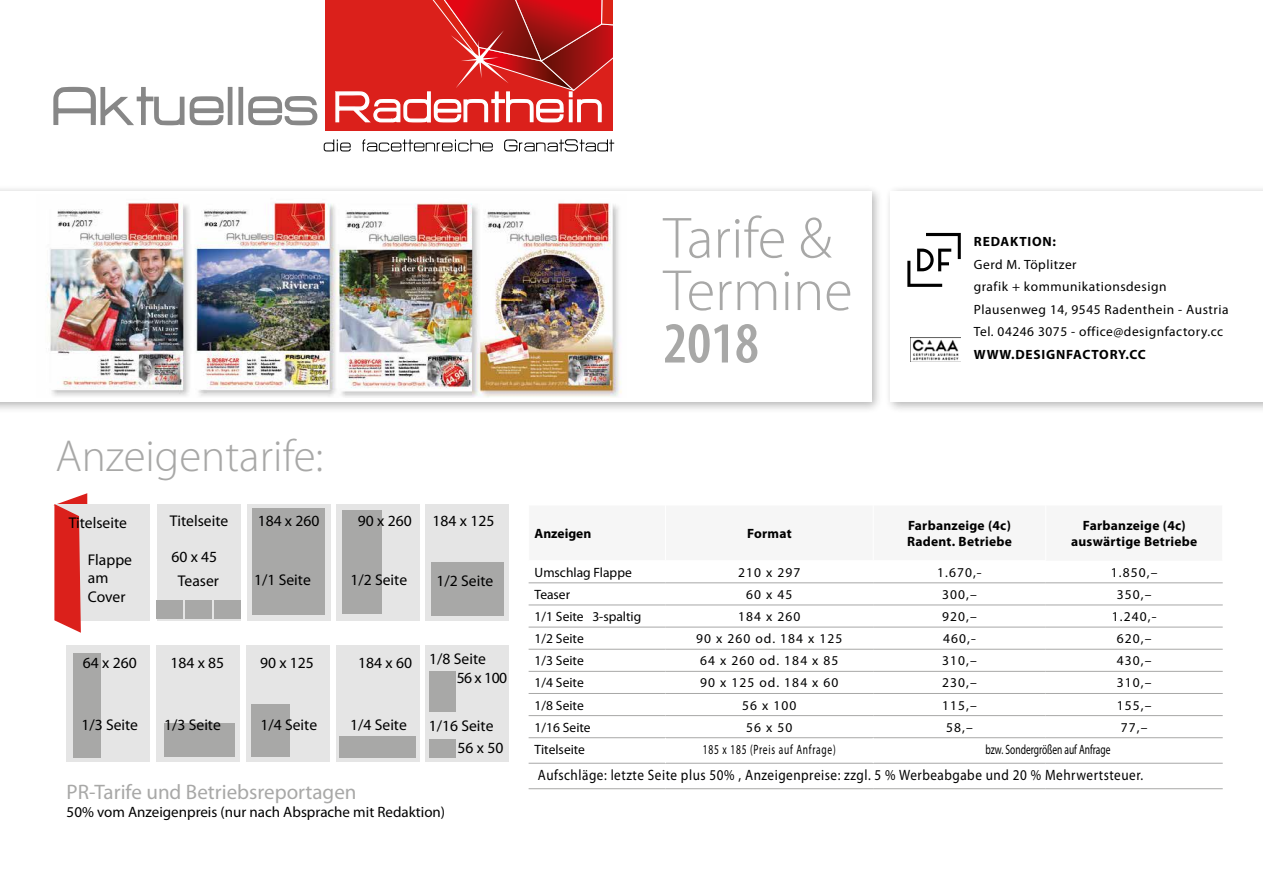
<style>
.page{position:relative;width:1263px;height:893px;background:#fff}
.page>*{position:absolute;margin:0;border:0;box-sizing:border-box;transform-origin:0 0}
.t1{font:300 58.5px/52.5px "Myriad Pro";color:#a8a8a7}
.t2{font:600 condensed 58.5px "Myriad Pro";color:#a8a8a7}
.t3{font:300 45px "Myriad Pro";color:#a8a8a7}
.t4{font:21px "Myriad Pro";color:#a8a8a7}
.t5{font:15.6px/18.8px "Myriad Pro";color:#000}
.t6{font:15px "Myriad Pro";letter-spacing:.04em;color:#000;scale:.88 1}
.t7{font:15px "Myriad Pro";color:#000}
.t8{font:13.5px/22.5px "Myriad Pro";letter-spacing:.04em;color:#000}
.t9{font:700 13.5px/16.2px "Myriad Pro";letter-spacing:.02em;color:#000}
.t10{font:13.5px "Myriad Pro";letter-spacing:.08em;color:#000}
.t11{font:13.5px "Myriad Pro";color:#000}
.t12{font:700 13.5px "Myriad Pro";letter-spacing:.06em;color:#000}
.t13{font:13.5px "Myriad Pro";color:#000;scale:.7 1}
.t14{font:13.5px "Myriad Pro";letter-spacing:.08em;color:#000;scale:.7 1}
</style>
<div class="page">
<div style="left:247px;top:504px;width:84px;height:116px;background:#e5e5e5"></div>
<div style="left:55px;top:504px;width:94px;height:116px;background:#e5e5e5"></div>
<div style="left:336px;top:646px;width:83px;height:116px;background:#e5e5e5"></div>
<div style="left:425px;top:646px;width:84px;height:116px;background:#e5e5e5"></div>
<div style="left:336px;top:504px;width:83px;height:116px;background:#e5e5e5"></div>
<div style="left:67px;top:646px;width:83px;height:116px;background:#e5e5e5"></div>
<div style="left:425px;top:504px;width:84px;height:116px;background:#e5e5e5"></div>
<div style="left:253px;top:509px;width:72px;height:106px;background:#a8a8a7"></div>
<div style="left:157px;top:504px;width:83px;height:116px;background:#e5e5e5"></div>
<svg style="left:53px;top:493px;width:34px;height:140px"></svg>
<div style="left:431px;top:562px;width:73px;height:54px;background:#a8a8a7"></div>
<div style="left:342px;top:510px;width:40px;height:104px;background:#a8a8a7"></div>
<div style="left:156px;top:646px;width:84px;height:116px;background:#e5e5e5"></div>
<div style="left:246px;top:646px;width:84px;height:116px;background:#e5e5e5"></div>
<div style="left:339px;top:736px;width:77px;height:21px;background:#a8a8a7"></div>
<div style="left:429px;top:672px;width:27px;height:40px;background:#a8a8a7"></div>
<div style="left:429px;top:739px;width:27px;height:18px;background:#a8a8a7"></div>
<div style="left:157px;top:601px;width:26px;height:18px;background:#a8a8a7"></div>
<div style="left:185px;top:601px;width:27px;height:18px;background:#a8a8a7"></div>
<div style="left:214px;top:601px;width:26px;height:18px;background:#a8a8a7"></div>
<div style="left:74px;top:653px;width:27px;height:104px;background:#a8a8a7"></div>
<hr style="left:529px;top:583px;width:136px;height:1px;background:#a8a8a7">
<hr style="left:873px;top:583px;width:173px;height:1px;background:#a8a8a7">
<hr style="left:529px;top:605px;width:136px;height:1px;background:#a8a8a7">
<hr style="left:873px;top:605px;width:173px;height:1px;background:#a8a8a7">
<hr style="left:529px;top:627px;width:136px;height:1px;background:#a8a8a7">
<hr style="left:873px;top:627px;width:173px;height:1px;background:#a8a8a7">
<hr style="left:529px;top:649px;width:136px;height:1px;background:#a8a8a7">
<hr style="left:873px;top:649px;width:173px;height:1px;background:#a8a8a7">
<hr style="left:529px;top:671px;width:136px;height:1px;background:#a8a8a7">
<hr style="left:873px;top:671px;width:173px;height:1px;background:#a8a8a7">
<hr style="left:529px;top:693px;width:136px;height:1px;background:#a8a8a7">
<hr style="left:873px;top:693px;width:173px;height:1px;background:#a8a8a7">
<hr style="left:529px;top:715px;width:136px;height:1px;background:#a8a8a7">
<hr style="left:873px;top:715px;width:173px;height:1px;background:#a8a8a7">
<hr style="left:529px;top:737px;width:136px;height:1px;background:#a8a8a7">
<hr style="left:873px;top:737px;width:173px;height:1px;background:#a8a8a7">
<hr style="left:529px;top:763px;width:136px;height:1px;background:#a8a8a7">
<hr style="left:873px;top:763px;width:173px;height:1px;background:#a8a8a7">
<hr style="left:1046px;top:763px;width:177px;height:1px;background:#a8a8a7">
<hr style="left:529px;top:788px;width:136px;height:1px;background:#a8a8a7">
<hr style="left:665px;top:788px;width:208px;height:1px;background:#a8a8a7">
<hr style="left:873px;top:788px;width:173px;height:1px;background:#a8a8a7">
<hr style="left:1046px;top:788px;width:177px;height:1px;background:#a8a8a7">
<hr style="left:665px;top:583px;width:208px;height:1px;background:#a8a8a7">
<hr style="left:665px;top:605px;width:208px;height:1px;background:#a8a8a7">
<hr style="left:665px;top:627px;width:208px;height:1px;background:#a8a8a7">
<hr style="left:665px;top:649px;width:208px;height:1px;background:#a8a8a7">
<hr style="left:665px;top:671px;width:208px;height:1px;background:#a8a8a7">
<hr style="left:665px;top:693px;width:208px;height:1px;background:#a8a8a7">
<hr style="left:665px;top:715px;width:208px;height:1px;background:#a8a8a7">
<hr style="left:665px;top:737px;width:208px;height:1px;background:#a8a8a7">
<hr style="left:665px;top:763px;width:208px;height:1px;background:#a8a8a7">
<hr style="left:1046px;top:583px;width:177px;height:1px;background:#a8a8a7">
<hr style="left:1046px;top:605px;width:177px;height:1px;background:#a8a8a7">
<hr style="left:1046px;top:627px;width:177px;height:1px;background:#a8a8a7">
<hr style="left:1046px;top:649px;width:177px;height:1px;background:#a8a8a7">
<hr style="left:1046px;top:671px;width:177px;height:1px;background:#a8a8a7">
<hr style="left:1046px;top:693px;width:177px;height:1px;background:#a8a8a7">
<hr style="left:1046px;top:715px;width:177px;height:1px;background:#a8a8a7">
<hr style="left:1046px;top:737px;width:177px;height:1px;background:#a8a8a7">
<div style="left:0;top:185px;width:884px;height:229px;background:#000;opacity:.3"></div>
<div style="left:0;top:191px;width:871px;height:210px;background:#fff"></div>
<svg style="left:324px;top:0;width:290px;height:152px"></svg>
<svg style="left:53px;top:86px;width:265px;height:40px"></svg>
<div style="left:251px;top:704px;width:38px;height:53px;background:#a8a8a7"></div>
<div style="left:164px;top:723px;width:71px;height:34px;background:#a8a8a7"></div>
<div style="left:885px;top:185px;width:378px;height:229px;background:#000;opacity:.3"></div>
<div style="left:891px;top:191px;width:372px;height:210px;background:#fff"></div>
<img style="left:912px;top:339px;width:47px;height:22px">
<img style="left:46px;top:202px;width:576px;height:196px">
<svg style="left:907px;top:233px;width:54px;height:54px"></svg>
<h1 class="t1" style="left:663px;top:213px;width:191px">Tarife &amp;<br>Termine</h1>
<h1 class="t2" style="left:663px;top:307px;width:97px">2018</h1>
<p class="t12" style="left:974px;top:234px;width:84px">Redaktion:</p>
<p class="t8" style="left:974px;top:253px;width:256px">Gerd M. Töplitzer<br>grafik + kommunikationsdesign Plausenweg 14, 9545 Radenthein - Austria Tel. 04246 3075 - office@designfactory.cc</p>
<p class="t12" style="left:974px;top:347px;width:173px">www.designfactory.cc</p>
<h2 class="t3" style="left:55px;top:431px;width:269px">Anzeigentarife:</h2>
<p class="t5" style="left:69px;top:513px;width:60px">Titelseite</p>
<p class="t5" style="left:170px;top:512px;width:60px">Titelseite</p>
<p class="t5" style="left:88px;top:550px;width:46px">Flappe am<br>Cover</p>
<p class="t5" style="left:171px;top:548px;width:47px">60 x 45</p>
<p class="t5" style="left:178px;top:572px;width:43px">Teaser</p>
<p class="t5" style="left:258px;top:512px;width:63px">184 x 260</p>
<p class="t5" style="left:358px;top:512px;width:55px">90 x 260</p>
<p class="t5" style="left:433px;top:512px;width:63px">184 x 125</p>
<p class="t5" style="left:254px;top:570px;width:58px">1/1 Seite</p>
<p class="t5" style="left:350px;top:571px;width:58px">1/2 Seite</p>
<p class="t5" style="left:437px;top:572px;width:58px">1/2 Seite</p>
<p class="t5" style="left:83px;top:654px;width:55px">64 x 260</p>
<p class="t5" style="left:81px;top:716px;width:58px">1/3 Seite</p>
<p class="t5" style="left:170px;top:654px;width:55px">184 x 85</p>
<p class="t5" style="left:260px;top:653px;width:55px">90 x 125</p>
<p class="t5" style="left:358px;top:653px;width:55px">184 x 60</p>
<p class="t5" style="left:429px;top:650px;width:58px">1/8 Seite</p>
<p class="t5" style="left:457px;top:669px;width:52px">56 x 100</p>
<p class="t5" style="left:164px;top:716px;width:58px">1/3 Seite</p>
<p class="t5" style="left:260px;top:716px;width:58px">1/4 Seite</p>
<p class="t5" style="left:350px;top:716px;width:58px">1/4 Seite</p>
<p class="t5" style="left:429px;top:716px;width:66px">1/16 Seite</p>
<p class="t5" style="left:458px;top:739px;width:47px">56 x 50</p>
<h3 class="t4" style="left:67px;top:780px;width:291px">PR-Tarife und Betriebsreportagen</h3>
<p class="t7" style="left:67px;top:803px;width:380px">50% vom Anzeigenpreis (nur nach Absprache mit Redaktion)</p>
<p class="t9" style="left:535px;top:525px;width:58px">Anzeigen</p>
<p class="t9" style="left:747px;top:525px;width:46px">Format</p>
<p class="t9" style="left:907px;top:517px;width:106px">Farbanzeige (4c)<br>Radent. Betriebe</p>
<p class="t9" style="left:1071px;top:517px;width:128px;text-align:center">Farbanzeige (4c) auswärtige Betriebe</p>
<p class="t11" style="left:535px;top:565px;width:99px">Umschlag Flappe</p>
<p class="t8" style="left:738px;top:561px;width:64px">210 x 297</p>
<p class="t8" style="left:937px;top:561px;width:46px">1.670,–</p>
<p class="t8" style="left:1111px;top:561px;width:48px">1.850,–</p>
<p class="t8" style="left:535px;top:583px;width:37px">Teaser</p>
<p class="t8" style="left:746px;top:583px;width:48px">60 x 45</p>
<p class="t8" style="left:942px;top:583px;width:36px">300,–</p>
<p class="t8" style="left:1117px;top:583px;width:36px">350,–</p>
<p class="t11" style="left:535px;top:609px;width:108px">1/1 Seite 3-spaltig</p>
<p class="t8" style="left:738px;top:606px;width:64px">184 x 260</p>
<p class="t8" style="left:942px;top:606px;width:36px">920,–</p>
<p class="t8" style="left:1112px;top:606px;width:46px">1.240,–</p>
<p class="t8" style="left:535px;top:628px;width:51px">1/2 Seite</p>
<p class="t10" style="left:696px;top:631px;width:148px">90 x 260 od. 184 x 125</p>
<p class="t8" style="left:943px;top:628px;width:34px">460,–</p>
<p class="t8" style="left:1117px;top:628px;width:36px">620,–</p>
<p class="t8" style="left:535px;top:650px;width:51px">1/3 Seite</p>
<p class="t10" style="left:700px;top:653px;width:140px">64 x 260 od. 184 x 85</p>
<p class="t8" style="left:942px;top:650px;width:36px">310,–</p>
<p class="t8" style="left:1117px;top:650px;width:36px">430,–</p>
<p class="t8" style="left:535px;top:672px;width:51px">1/4 Seite</p>
<p class="t10" style="left:700px;top:676px;width:140px">90 x 125 od. 184 x 60</p>
<p class="t8" style="left:942px;top:672px;width:36px">230,–</p>
<p class="t8" style="left:1117px;top:672px;width:36px">310,–</p>
<p class="t8" style="left:535px;top:694px;width:51px">1/8 Seite</p>
<p class="t8" style="left:742px;top:694px;width:56px">56 x 100</p>
<p class="t8" style="left:942px;top:694px;width:36px">115,–</p>
<p class="t8" style="left:1117px;top:694px;width:36px">155,–</p>
<p class="t8" style="left:535px;top:716px;width:58px">1/16 Seite</p>
<p class="t8" style="left:746px;top:716px;width:48px">56 x 50</p>
<p class="t8" style="left:946px;top:716px;width:28px">58,–</p>
<p class="t8" style="left:1121px;top:716px;width:28px">77,–</p>
<p class="t11" style="left:535px;top:742px;width:52px">Titelseite</p>
<p class="t14" style="left:703px;top:742px;width:191px">185 x 185 (Preis auf Anfrage)</p>
<p class="t13" style="left:985px;top:742px;width:180px">bzw. Sondergrößen auf Anfrage</p>
<p class="t6" style="left:538px;top:767px;width:689px">Aufschläge: letzte Seite plus 50% , Anzeigenpreise: zzgl. 5 % Werbeabgabe und 20 % Mehrwertsteuer.</p>
</div>
